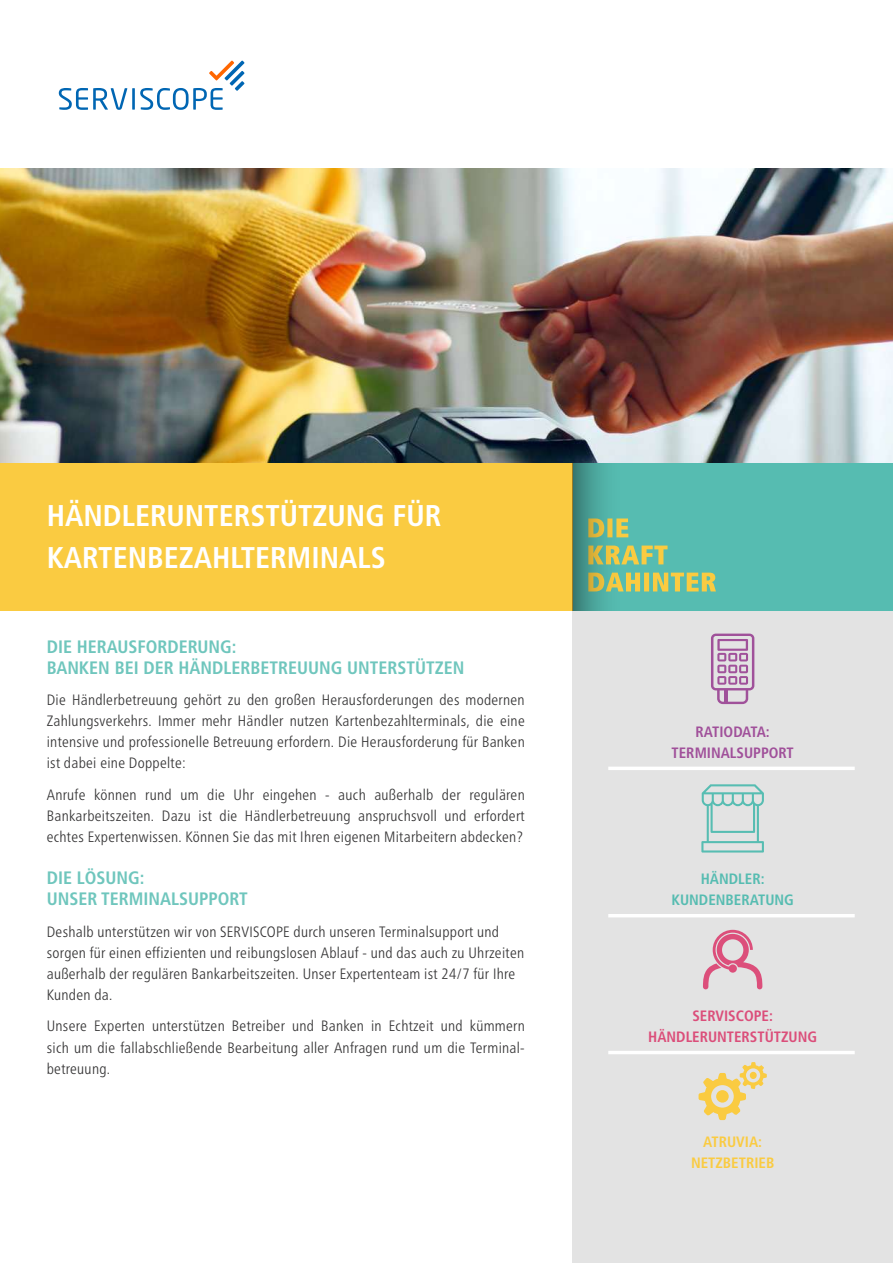
<style>
.page{position:relative;width:893px;height:1263px;background:#fff}
.page>*{position:absolute;margin:0;border:0;box-sizing:border-box;transform-origin:0 0}
.t1{font:700 condensed 30px/42.2px "Frutiger LT Pro";color:#fff}
.t2{font:700 condensed 18px/21px "Frutiger LT Pro";color:#6fc6bd}
.t3{font:300 condensed 15px/21px "Frutiger Neue LTW1 G";letter-spacing:.02em;color:#343334;text-align:justify}
.t4{font:700 condensed 15px/21px "Frutiger LT Pro";color:#db4e7a;text-align:center}
.t5{font:700 condensed 15px/21px "Frutiger LT Pro";color:#a0509a;text-align:center}
.t6{font:700 condensed 15px/21px "Frutiger LT Pro";color:#56bcb1;text-align:center}
.t7{font:700 condensed 15px/21px "Frutiger LT Pro";color:#facb41;text-align:center}
</style>
<div class="page">
<div style="left:572px;top:497px;width:321px;height:766px;background:#e3e3e3"></div>
<svg style="left:698px;top:1062px;width:69px;height:58px"></svg>
<img style="left:0;top:169px;width:893px;height:294px">
<div style="left:571px;top:463px;width:322px;height:147px;background:#56bcb1"></div>
<div style="left:0;top:463px;width:572px;height:147px;background:#facb41"></div>
<svg style="left:622px;top:573px;width:94px;height:18px"></svg>
<svg style="left:622px;top:545px;width:45px;height:19px"></svg>
<svg style="left:622px;top:518px;width:6px;height:19px"></svg>
<hr style="left:608px;top:767px;width:247px;height:3px;background:#fff">
<hr style="left:608px;top:914px;width:247px;height:3px;background:#fff">
<hr style="left:608px;top:1051px;width:247px;height:3px;background:#fff">
<svg style="left:59px;top:61px;width:185px;height:49px"></svg>
<svg style="left:572px;top:463px;width:50px;height:147px"></svg>
<svg style="left:711px;top:634px;width:43px;height:70px"></svg>
<svg style="left:701px;top:784px;width:63px;height:68px"></svg>
<svg style="left:703px;top:930px;width:59px;height:59px"></svg>
<h1 class="t1" style="left:47px;top:495px;width:396px">HÄNDLERUNTERSTÜTZUNG FÜR<br>KARTENBEZAHLTERMINALS</h1>
<p class="t2" style="left:47px;top:636px;width:419px">DIE HERAUSFORDERUNG:<br>BANKEN BEI DER HÄNDLERBETREUUNG UNTERSTÜTZEN</p>
<p class="t3" style="left:47px;top:690px;width:479px">Die Händlerbetreuung gehört zu den großen Herausforderungen des modernen Zahlungsverkehrs. Immer mehr Händler nutzen Kartenbezahlterminals, die eine intensive und professionelle Betreuung erfordern. Die Herausforderung für Banken ist dabei eine Doppelte:</p>
<p class="t3" style="left:47px;top:785px;width:479px">Anrufe können rund um die Uhr eingehen - auch außerhalb der regulären Bankarbeitszeiten. Dazu ist die Händlerbetreuung anspruchsvoll und erfordert echtes Expertenwissen. Können Sie das mit Ihren eigenen Mitarbeitern abdecken?</p>
<p class="t2" style="left:47px;top:868px;width:202px">DIE LÖSUNG:<br>UNSER TERMINALSUPPORT</p>
<p class="t3" style="left:47px;top:922px;width:479px;text-align:left">Deshalb unterstützen wir von SERVISCOPE durch unseren Terminalsupport und sorgen für einen effizienten und reibungslosen Ablauf - und das auch zu Uhrzeiten außerhalb der regulären Bankarbeitszeiten. Unser Expertenteam ist 24/7 für Ihre Kunden da.</p>
<p class="t3" style="left:47px;top:1017px;width:479px">Unsere Experten unterstützen Betreiber und Banken in Echtzeit und kümmern sich um die fallabschließende Bearbeitung aller Anfragen rund um die Terminal&shy;betreuung.</p>
<p class="t4" style="left:648px;top:1005px;width:171px">SERVISCOPE:<br>HÄNDLERUNTERSTÜTZUNG</p>
<p class="t5" style="left:672px;top:721px;width:124px">RATIODATA:<br>TERMINALSUPPORT</p>
<p class="t6" style="left:671px;top:869px;width:124px">HÄNDLER:<br>KUNDENBERATUNG</p>
<p class="t7" style="left:691px;top:1132px;width:85px">ATRUVIA:<br>NETZBETRIEB</p>
</div>
